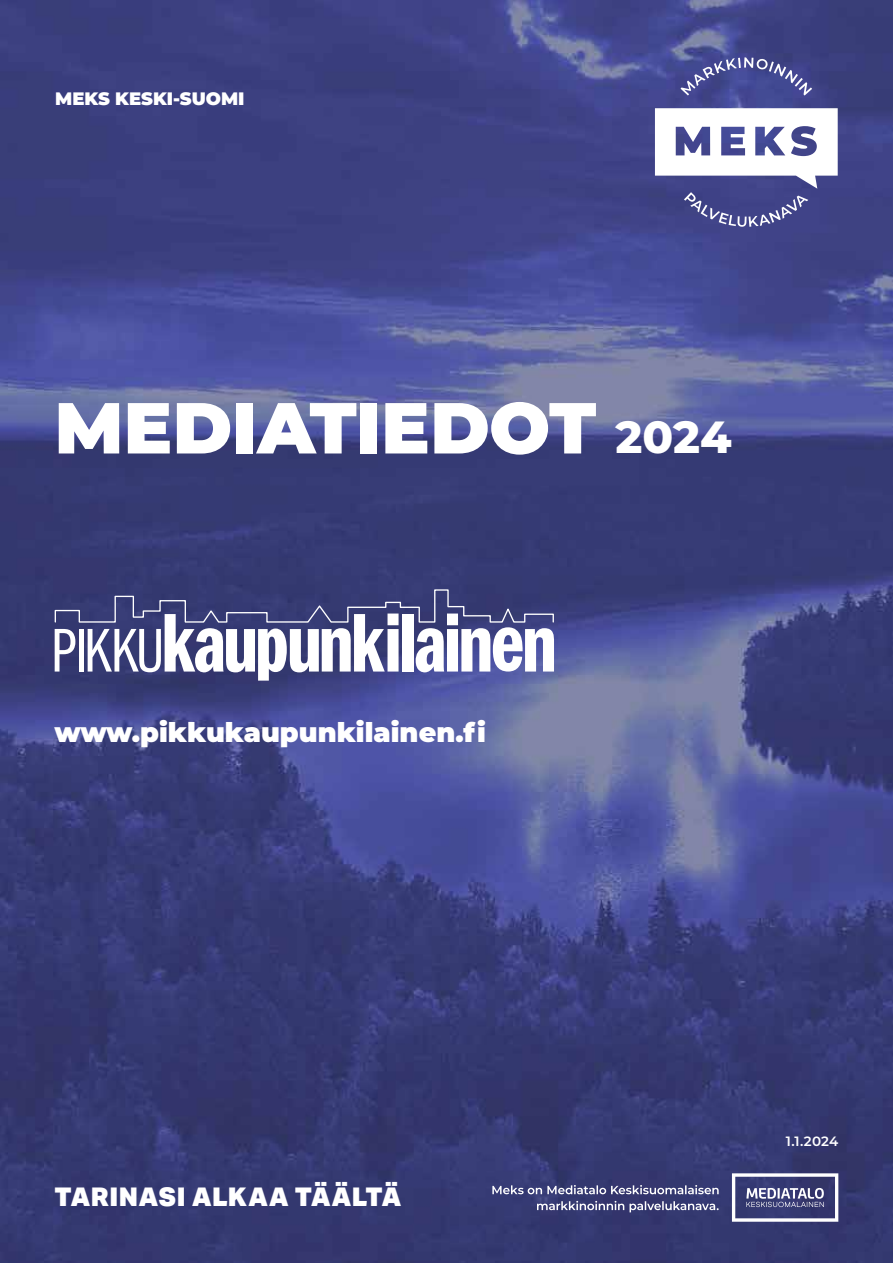
<style>
.page{position:relative;width:893px;height:1263px;background:#fff}
.page>*{position:absolute;margin:0;border:0;box-sizing:border-box;transform-origin:0 0}
.t1{font:900 72px "Montserrat";color:#fff}
.t2{font:900 27px "Montserrat";color:#fff}
.t3{font:900 25.65px "Aktiv Grotesk";letter-spacing:.01em;color:#fff}
.t4{font:900 18px "Montserrat";color:#fff}
.t5{font:600 13.5px "Montserrat";color:#fff}
.s1{font-weight:800;font-size:45px}
</style>
<div class="page">
<img style="left:0;top:0;width:893px;height:1263px">
<svg style="left:680px;top:57px;width:132px;height:39px"></svg>
<svg style="left:655px;top:108px;width:183px;height:119px"></svg>
<svg style="left:492px;top:1185px;width:227px;height:9px"></svg>
<svg style="left:537px;top:1201px;width:182px;height:11px"></svg>
<svg style="left:732px;top:1173px;width:106px;height:49px"></svg>
<svg style="left:54px;top:589px;width:501px;height:92px"></svg>
<p class="t4" style="left:55px;top:85px;width:191px">MEKS KESKI-SUOMI</p>
<h1 class="t1" style="left:55px;top:374px;width:679px">MEDIATIEDOT <span class="s1">2024</span></h1>
<p class="t2" style="left:55px;top:712px;width:433px">www.pikkukaupunkilainen.fi</p>
<p class="t3" style="left:55px;top:1182px;width:349px">TARINASI ALKAA TÄÄLTÄ</p>
<p class="t5" style="left:786px;top:1131px;width:54px">1.1.2024</p>
</div>
